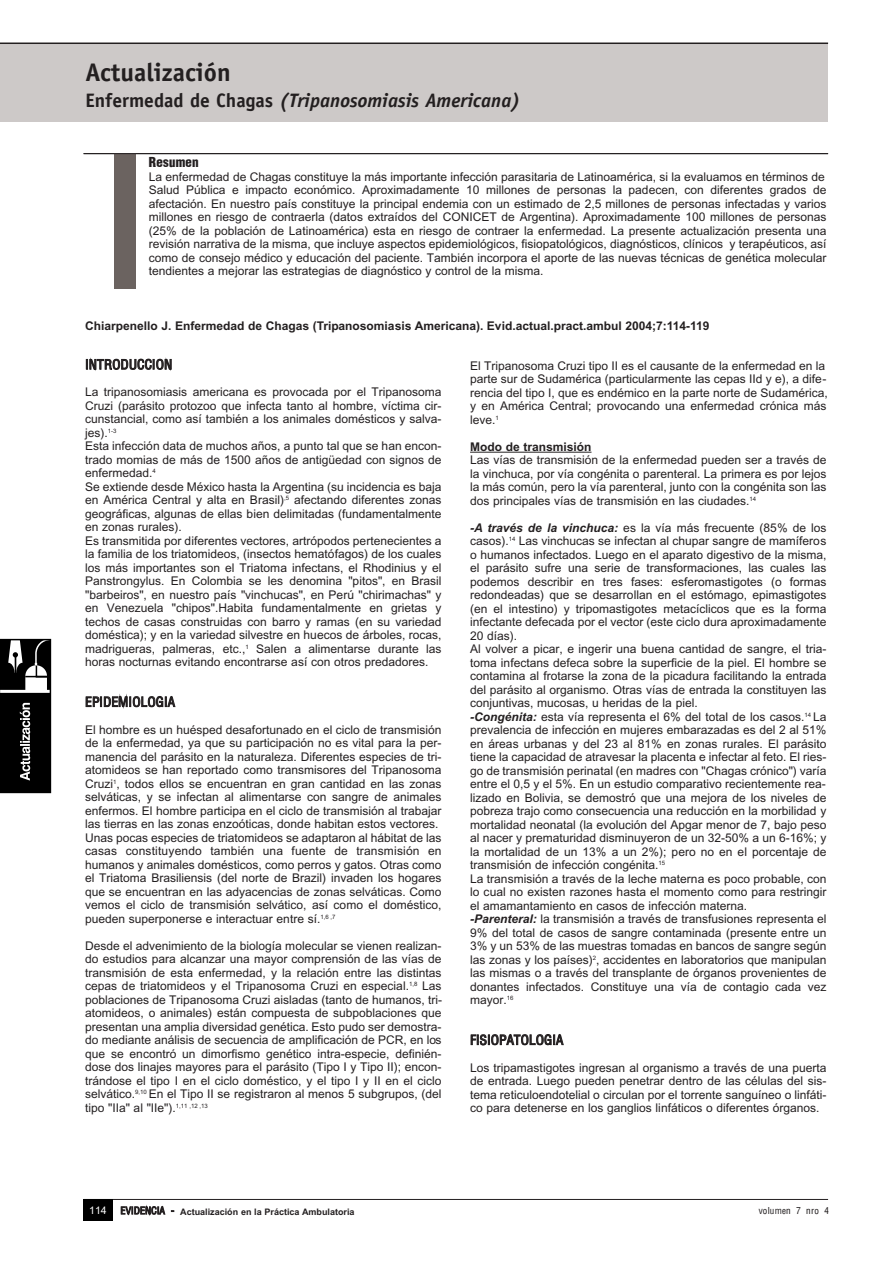
<style>
.page{position:relative;width:893px;height:1263px;background:#fff}
.page>*{position:absolute;margin:0;border:0;box-sizing:border-box;transform-origin:0 0}
.t1{font:700 25.5px "Officina Sans";color:#231f20}
.t2{font:italic 700 19.5px "Officina Sans";color:#231f20}
.t3{font:15px "Helvetica Conth";letter-spacing:-.005em;color:#231f20}
.t4{font:15px "Helvetica Condensed Black Se";color:#231f20}
.t5{font:12px/13.5px "Arial";color:#231f20}
.t6{font:700 12px "Arial";color:#231f20}
.t7{font:10.5px "Helvetica Conth";color:#231f20}
.t8{font:700 9px "Arial";color:#231f20}
.s1{font-style:normal}
.s2{font-weight:700;font-style:italic}
.s3{font-weight:400;font-size:10.5px;color:#fff}
.s4{font-family:"Helvetica Conth";font-weight:400;font-size:11.25px}
</style>
<div class="page">
<hr style="left:84px;top:1199px;width:744px;height:1px;background:#231f20">
<div style="left:0;top:43px;width:828px;height:79px;background:#cdc9c8"></div>
<hr style="left:0;top:43px;width:828px;height:1px;background:#231f20">
<div style="left:83px;top:1199px;width:30px;height:22px;background:#000"></div>
<div style="left:114px;top:154px;width:22px;height:135px;background:#6b6360"></div>
<hr style="left:84px;top:153px;width:744px;height:1px;background:#231f20">
<hr style="left:470px;top:452px;width:121px;height:1px;background:#231f20">
<svg style="left:0;top:638px;width:51px;height:156px;background:#2a2a2a"></svg>
<h1 class="t1" style="left:85px;top:57px;width:147px">Actualización</h1>
<h2 class="t2" style="left:85px;top:89px;width:436px"><span class="s1">Enfermedad de Chagas</span> (Tripanosomiasis Americana)</h2>
<p class="t4" style="left:149px;top:156px;width:51px">Resumen</p>
<p class="t5" style="left:149px;top:170px;width:679px">La enfermedad de Chagas constituye la más importante infección parasitaria de Latinoamérica, si la evaluamos en términos de Salud Pública e impacto económico. Aproximadamente 10 millones de personas la padecen, con diferentes grados de afectación. En nuestro país constituye la principal endemia con un estimado de 2,5 millones de personas infectadas y varios millones en riesgo de contraerla (datos extraídos del CONICET de Argentina). Aproximadamente 100 millones de personas (25% de la población de Latinoamérica) esta en riesgo de contraer la enfermedad. La presente actualización presenta una revisión narrativa de la misma, que incluye aspectos epidemiológicos, fisiopatológicos, diagnósticos, clínicos y terapéuticos, así como de consejo médico y educación del paciente. También incorpora el aporte de las nuevas técnicas de genética molecular tendientes a mejorar las estrategias de diagnóstico y control de la misma.</p>
<p class="t6" style="left:85px;top:318px;width:626px">Chiarpenello J. Enfermedad de Chagas (Tripanosomiasis Americana). Evid.actual.pract.ambul 2004;7:114-119</p>
<p class="t3" style="left:85px;top:359px;width:89px">INTRODUCCION</p>
<p class="t5" style="left:85px;top:386px;width:358px">La tripanosomiasis americana es provocada por el Tripanosoma Cruzi (parásito protozoo que infecta tanto al hombre, víctima cir&shy;cunstancial, como así también a los animales domésticos y salva&shy;jes).<sup>1-3<br></sup>Esta infección data de muchos años, a punto tal que se han encon&shy;trado momias de más de 1500 años de antigüedad con signos de enfermedad.<sup>4<br></sup>Se extiende desde México hasta la Argentina (su incidencia es baja en América Central y alta en Brasil)<sup>,5</sup> afectando diferentes zonas geográficas, algunas de ellas bien delimitadas (fundamentalmente en zonas rurales).<br>Es transmitida por diferentes vectores, artrópodos pertenecientes a la familia de los triatomideos, (insectos hematófagos) de los cuales los más importantes son el Triatoma infectans, el Rhodinius y el Panstrongylus. En Colombia se les denomina "pitos", en Brasil "barbeiros", en nuestro país "vinchucas", en Perú "chirimachas" y en Venezuela "chipos".Habita fundamentalmente en grietas y techos de casas construidas con barro y ramas (en su variedad doméstica); y en la variedad silvestre en huecos de árboles, rocas, madrigueras, palmeras, etc.,<sup>1</sup> Salen a alimentarse durante las horas nocturnas evitando encontrarse así con otros predadores.</p>
<p class="t3" style="left:85px;top:696px;width:91px">EPIDEMIOLOGIA</p>
<p class="t5" style="left:85px;top:723px;width:358px">El hombre es un huésped desafortunado en el ciclo de transmisión de la enfermedad, ya que su participación no es vital para la per&shy;manencia del parásito en la naturaleza. Diferentes especies de tri&shy;atomideos se han reportado como transmisores del Tripanosoma Cruzi<sup>1</sup>, todos ellos se encuentran en gran cantidad en las zonas selváticas, y se infectan al alimentarse con sangre de animales enfermos. El hombre participa en el ciclo de transmisión al trabajar las tierras en las zonas enzoóticas, donde habitan estos vectores.<br>Unas pocas especies de triatomideos se adaptaron al hábitat de las casas constituyendo también una fuente de transmisión en humanos y animales domésticos, como perros y gatos. Otras como el Triatoma Brasiliensis (del norte de Brazil) invaden los hogares que se encuentran en las adyacencias de zonas selváticas. Como vemos el ciclo de transmisión selvático, así como el doméstico, pueden superponerse e interactuar entre sí.<sup>1,6</sup> <sup>,7</sup></p>
<p class="t5" style="left:85px;top:939px;width:358px;text-align:justify">Desde el advenimiento de la biología molecular se vienen realizan&shy;do estudios para alcanzar una mayor comprensión de las vías de transmisión de esta enfermedad, y la relación entre las distintas cepas de triatomideos y el Tripanosoma Cruzi en especial.<sup>1,8</sup> Las poblaciones de Tripanosoma Cruzi aisladas (tanto de humanos, tri&shy;atomideos, o animales) están compuesta de subpoblaciones que presentan una amplia diversidad genética. Esto pudo ser demostra&shy;do mediante análisis de secuencia de amplificación de PCR, en los que se encontró un dimorfismo genético intra-especie, definién&shy;dose dos linajes mayores para el parásito (Tipo I y Tipo II); encon&shy;trándose el tipo I en el ciclo doméstico, y el tipo I y II en el ciclo selvático.<sup>9,10</sup> En el Tipo II se registraron al menos 5 subgrupos, (del tipo "IIa" al "IIe").<sup>1,11</sup> <sup>,12</sup> <sup>,13</sup></p>
<p class="t5" style="left:470px;top:359px;width:359px">El Tripanosoma Cruzi tipo II es el causante de la enfermedad en la parte sur de Sudamérica (particularmente las cepas IId y e), a dife&shy;rencia del tipo I, que es endémico en la parte norte de Sudamérica, y en América Central; provocando una enfermedad crónica más leve.<sup>1</sup></p>
<p class="t6" style="left:470px;top:440px;width:123px">Modo de transmisión</p>
<p class="t5" style="left:470px;top:454px;width:358px;text-align:justify">Las vías de transmisión de la enfermedad pueden ser a través de la vinchuca, por vía congénita o parenteral. La primera es por lejos la más común, pero la vía parenteral, junto con la congénita son las dos principales vías de transmisión en las ciudades.<sup>14</sup></p>
<p class="t5" style="left:470px;top:521px;width:358px"><span class="s2">-A través de la vinchuca:</span> es la vía más frecuente (85% de los casos).<sup>14</sup> Las vinchucas se infectan al chupar sangre de mamíferos o humanos infectados. Luego en el aparato digestivo de la misma, el parásito sufre una serie de transformaciones, las cuales las podemos describir en tres fases: esferomastigotes (o formas redondeadas) que se desarrollan en el estómago, epimastigotes (en el intestino) y tripomastigotes metacíclicos que es la forma infectante defecada por el vector (este ciclo dura aproximadamente 20 días).<br>Al volver a picar, e ingerir una buena cantidad de sangre, el tria&shy;toma infectans defeca sobre la superficie de la piel. El hombre se contamina al frotarse la zona de la picadura facilitando la entrada del parásito al organismo. Otras vías de entrada la constituyen las conjuntivas, mucosas, u heridas de la piel.<br><span class="s2">-Congénita:</span> esta vía representa el 6% del total de los casos.<sup>14</sup> La prevalencia de infección en mujeres embarazadas es del 2 al 51% en áreas urbanas y del 23 al 81% en zonas rurales. El parásito tiene la capacidad de atravesar la placenta e infectar al feto. El ries&shy;go de transmisión perinatal (en madres con "Chagas crónico") varía entre el 0,5 y el 5%. En un estudio comparativo recientemente rea&shy;lizado en Bolivia, se demostró que una mejora de los niveles de pobreza trajo como consecuencia una reducción en la morbilidad y mortalidad neonatal (la evolución del Apgar menor de 7, bajo peso al nacer y prematuridad disminuyeron de un 32-50% a un 6-16%; y la mortalidad de un 13% a un 2%); pero no en el porcentaje de transmisión de infección congénita.<sup>15<br></sup>La transmisión a través de la leche materna es poco probable, con lo cual no existen razones hasta el momento como para restringir el amamantamiento en casos de infección materna.<br><span class="s2">-Parenteral:</span> la transmisión a través de transfusiones representa el 9% del total de casos de sangre contaminada (presente entre un 3% y un 53% de las muestras tomadas en bancos de sangre según las zonas y los países)<sup>2</sup>, accidentes en laboratorios que manipulan las mismas o a través del transplante de órganos provenientes de donantes infectados. Constituye una vía de contagio cada vez mayor.<sup>16</sup></p>
<p class="t3" style="left:470px;top:1034px;width:95px">FISIOPATOLOGIA</p>
<p class="t5" style="left:470px;top:1061px;width:358px;text-align:justify">Los tripamastigotes ingresan al organismo a través de una puerta de entrada. Luego pueden penetrar dentro de las células del sis&shy;tema reticuloendotelial o circulan por el torrente sanguíneo o linfáti&shy;co para detenerse en los ganglios linfáticos o diferentes órganos.</p>
<p class="t8" style="left:89px;top:1206px;width:267px"><span class="s3">114</span> <span class="s4">EVIDENCIA -</span> Actualización en la Práctica Ambulatoria</p>
<p class="t7" style="left:758px;top:1207px;width:72px">volumen 7 nro 4</p>
</div>
